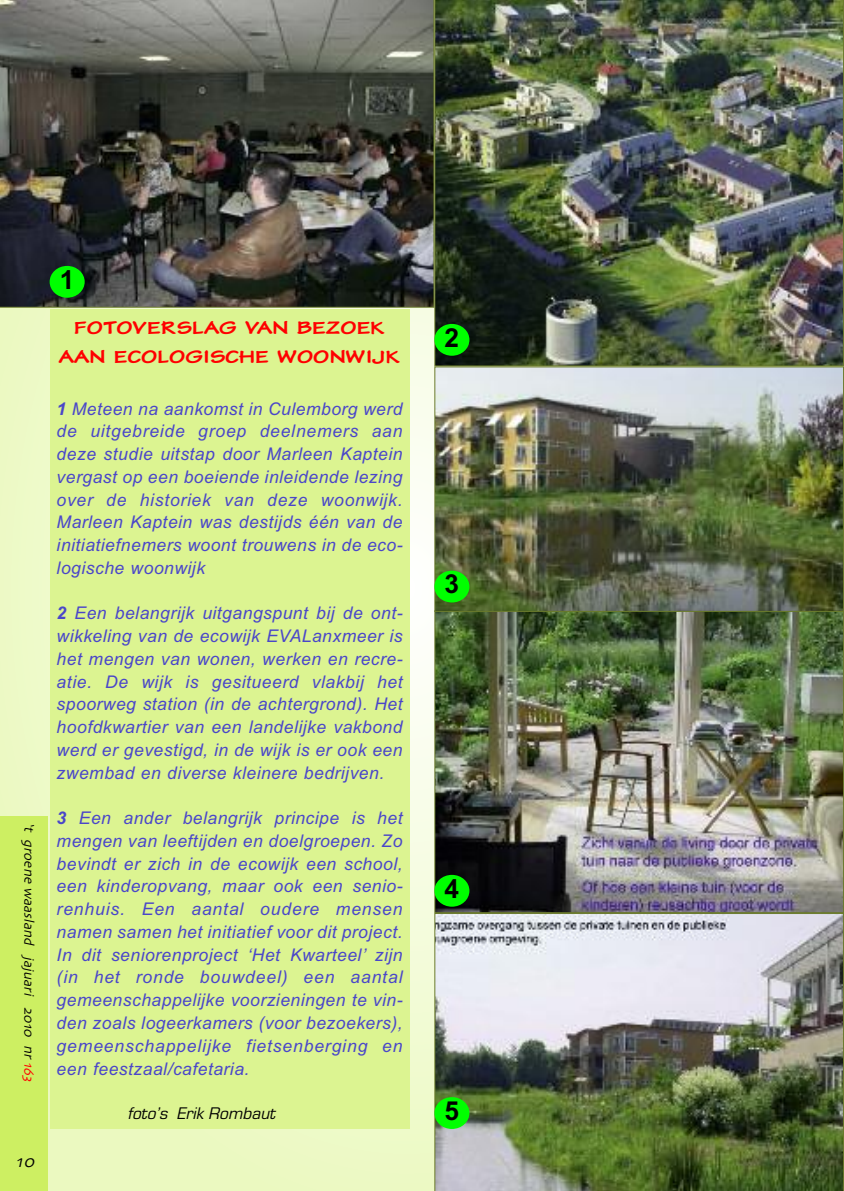
<style>
.page{position:relative;width:844px;height:1191px;background:#fff}
.page>*{position:absolute;margin:0;border:0;box-sizing:border-box;transform-origin:0 0}
.t1{font:700 26.25px "Arial";color:#000}
.t2{font:19.25px/28.7px "Comicbk";letter-spacing:-.02em;color:#f00;text-align:center}
.t3{font:italic 17.5px/22.8px "Arial";letter-spacing:.03em;color:#4a46c9;text-align:justify}
.t4{font:italic 17.5px "Eurostile";color:#000}
.t5{font:italic 17.5px "Skia";color:#000}
.t6{font:italic 14px "Skia";color:#000}
.s1{color:#f00}
.s2{font-weight:700}
</style>
<div class="page">
<svg style="left:0;top:308px;width:434px;height:883px;background:#effacd"></svg>
<div style="left:0;top:816px;width:48px;height:375px;background:#cdef62"></div>
<img style="left:0;top:0;width:434px;height:308px">
<img style="left:436px;top:612px;width:405px;height:299px">
<img style="left:434px;top:913px;width:409px;height:278px">
<img style="left:436px;top:368px;width:405px;height:242px">
<div style="left:434px;top:366px;width:409px;height:246px;border:1px solid #6a7a2c"></div>
<img style="left:434px;top:0;width:409px;height:366px">
<div style="left:50px;top:309px;width:359px;height:820px;background:#dcf491"></div>
<div style="left:50px;top:266px;width:35px;height:32px;background:#0f0;border-radius:50%"></div>
<div style="left:434px;top:324px;width:35px;height:32px;background:#0f0;border-radius:50%"></div>
<div style="left:434px;top:1097px;width:35px;height:32px;background:#0f0;border-radius:50%"></div>
<div style="left:434px;top:875px;width:35px;height:31px;background:#0f0;border-radius:50%"></div>
<div style="left:434px;top:570px;width:35px;height:32px;background:#0f0;border-radius:50%"></div>
<p class="t6" style="left:38px;top:826px;width:261px;rotate:90deg">t groene waasland jajuari 2010 nr <span class="s1">163</span></p>
<p class="t5" style="left:16px;top:1150px;width:25px">10</p>
<h1 class="t1" style="left:60px;top:264px;width:16px">1</h1>
<p class="t2" style="left:59px;top:313px;width:343px">FOTOVERSLAG VAN BEZOEK<br>AAN ECOLOGISCHE WOONWIJK</p>
<p class="t3" style="left:57px;top:397px;width:347px"><span class="s2">1</span> Meteen na aankomst in Culemborg werd de uitgebreide groep deelnemers aan deze studie uitstap door Marleen Kaptein vergast op een boeiende inleidende lezing over de historiek van deze woonwijk.<br>Marleen Kaptein was destijds één van de initiatiefnemers woont trouwens in de eco&shy;logische woonwijk</p>
<p class="t3" style="left:57px;top:602px;width:347px"><span class="s2">2</span> Een belangrijk uitgangspunt bij de ont&shy;wikkeling van de ecowijk EVALanxmeer is het mengen van wonen, werken en recre&shy;atie. De wijk is gesitueerd vlakbij het spoorweg station (in de achtergrond). Het hoofdkwartier van een landelijke vakbond werd er gevestigd, in de wijk is er ook een zwembad en diverse kleinere bedrijven.</p>
<p class="t3" style="left:57px;top:806px;width:347px"><span class="s2">3</span> Een ander belangrijk principe is het mengen van leeftijden en doelgroepen. Zo bevindt er zich in de ecowijk een school, een kinderopvang, maar ook een senio&shy;renhuis. Een aantal oudere mensen namen samen het initiatief voor dit project.<br>In dit seniorenproject ‘Het Kwarteel’ zijn (in het ronde bouwdeel) een aantal gemeenschappelijke voorzieningen te vin&shy;den zoals logeerkamers (voor bezoekers), gemeenschappelijke fietsenberging en een feestzaal/cafetaria.</p>
<p class="t4" style="left:127px;top:1102px;width:153px">foto’s Erik Rombaut</p>
<h1 class="t1" style="left:444px;top:322px;width:16px">2</h1>
<h1 class="t1" style="left:444px;top:569px;width:16px">3</h1>
<h1 class="t1" style="left:444px;top:873px;width:16px">4</h1>
<h1 class="t1" style="left:444px;top:1095px;width:16px">5</h1>
</div>
